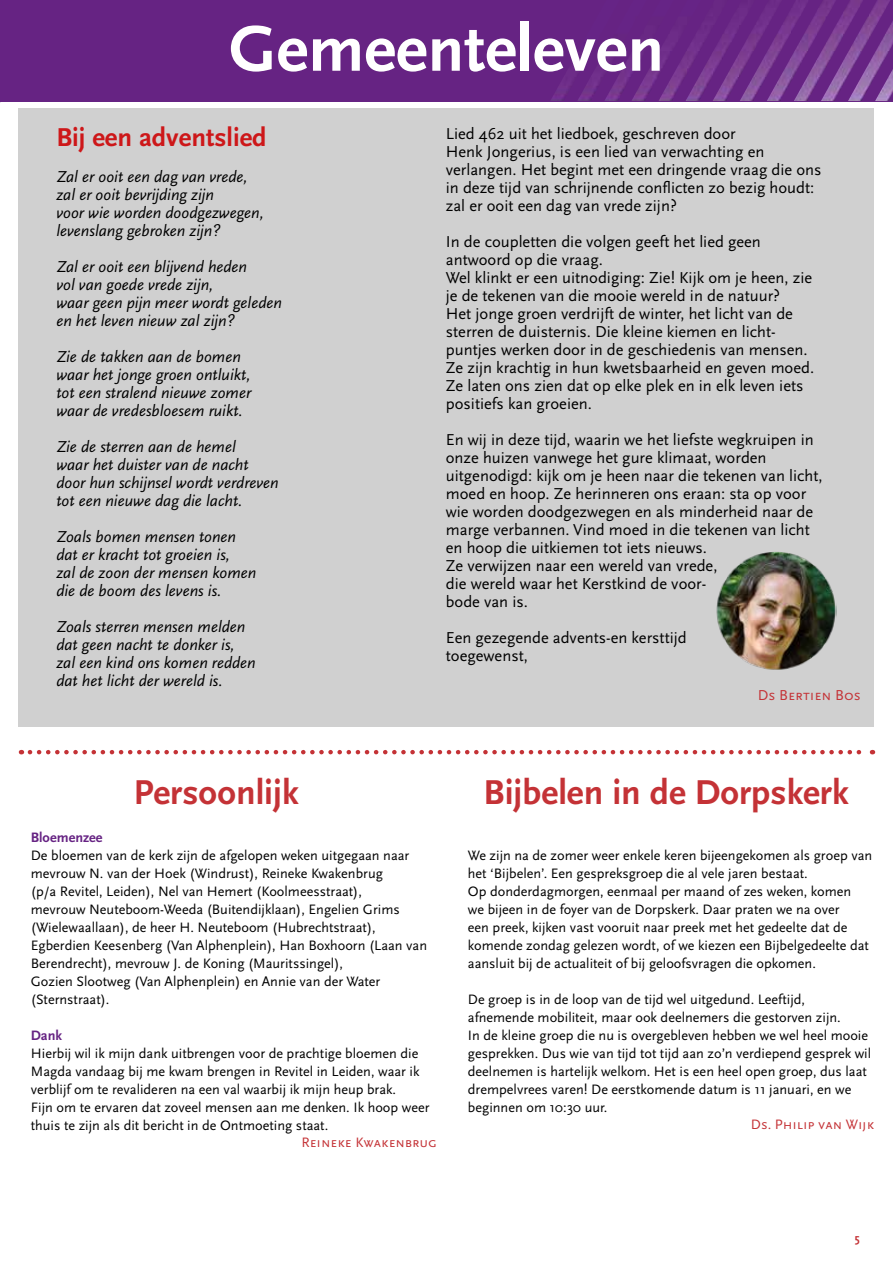
<style>
.page{position:relative;width:893px;height:1263px;background:#fff}
.page>*{position:absolute;margin:0;border:0;box-sizing:border-box;transform-origin:0 0}
.t1{font:700 67.5px "Scala Sans Pro";color:#fff}
.t2{font:700 36px "Scala Sans Pro";color:#c43236}
.t3{font:700 27px "Scala Sans Pro";color:#cd1719}
.t4{font:16.5px/18px "Scala Sans Pro";color:#000}
.t5{font:italic 16.5px/18px "Scala Sans Pro";color:#000}
.t6{font:15px "Scala Sans Caps";color:#c43236}
.t7{font:14.25px/18px "Scala Sans Pro";color:#000}
.t8{font:14.25px "Scala Sans Caps";color:#c43236}
.t9{font:700 14.25px "Scala Sans Pro";color:#662383}
.t10{font:700 12px "Scala Sans Pro";color:#c43236}
</style>
<div class="page">
<div style="left:0;top:0;width:893px;height:102px;background:#662383"></div>
<img style="left:550px;top:0;width:343px;height:101px">
<svg style="left:30px;top:750px;width:843px;height:4px"></svg>
<div style="left:18px;top:108px;width:856px;height:619px;background:#d0d0d0"></div>
<img style="left:716px;top:551px;width:120px;height:119px">
<h1 class="t1" style="left:229px;top:10px;width:437px">Gemeenteleven</h1>
<h3 class="t3" style="left:56px;top:122px;width:212px">Bij een adventslied</h3>
<p class="t5" style="left:56px;top:168px;width:209px">Zal er ooit een dag van vrede, zal er ooit bevrijding zijn<br>voor wie worden doodgezwegen, levenslang gebroken zijn?</p>
<p class="t5" style="left:56px;top:258px;width:227px">Zal er ooit een blijvend heden<br>vol van goede vrede zijn,<br>waar geen pijn meer wordt geleden en het leven nieuw zal zijn?</p>
<p class="t5" style="left:56px;top:348px;width:196px">Zie de takken aan de bomen waar het jonge groen ontluikt, tot een stralend nieuwe zomer waar de vredesbloesem ruikt.</p>
<p class="t5" style="left:56px;top:438px;width:224px">Zie de sterren aan de hemel<br>waar het duister van de nacht door hun schijnsel wordt verdreven tot een nieuwe dag die lacht.</p>
<p class="t5" style="left:56px;top:528px;width:202px">Zoals bomen mensen tonen dat er kracht tot groeien is,<br>zal de zoon der mensen komen die de boom des levens is.</p>
<p class="t5" style="left:56px;top:618px;width:201px">Zoals sterren mensen melden dat geen nacht te donker is, zal een kind ons komen redden dat het licht der wereld is.</p>
<p class="t4" style="left:446px;top:124px;width:377px">Lied 462 uit het liedboek, geschreven door<br>Henk Jongerius, is een lied van verwachting en verlangen. Het begint met een dringende vraag die ons in deze tijd van schrijnende conflicten zo bezig houdt: zal er ooit een dag van vrede zijn?</p>
<p class="t4" style="left:446px;top:232px;width:370px">In de coupletten die volgen geeft het lied geen antwoord op die vraag.<br>Wel klinkt er een uitnodiging: Zie! Kijk om je heen, zie je de tekenen van die mooie wereld in de natuur?<br>Het jonge groen verdrijft de winter, het licht van de sterren de duisternis. Die kleine kiemen en licht&shy;puntjes werken door in de geschiedenis van mensen.<br>Ze zijn krachtig in hun kwetsbaarheid en geven moed.<br>Ze laten ons zien dat op elke plek en in elk leven iets positiefs kan groeien.</p>
<p class="t4" style="left:446px;top:430px;width:378px">En wij in deze tijd, waarin we het liefste wegkruipen in onze huizen vanwege het gure klimaat, worden uitgenodigd: kijk om je heen naar die tekenen van licht, moed en hoop. Ze herinneren ons eraan: sta op voor wie worden doodgezwegen en als minderheid naar de marge verbannen. Vind moed in die tekenen van licht en hoop die uitkiemen tot iets nieuws.<br>Ze verwijzen naar een wereld van vrede,<br>die wereld waar het Kerstkind de voor-<br>bode van is.</p>
<p class="t4" style="left:446px;top:628px;width:242px">Een gezegende advents-en kersttijd toegewenst,</p>
<p class="t6" style="left:758px;top:687px;width:104px">Ds Bertien Bos</p>
<h2 class="t2" style="left:134px;top:771px;width:167px">Persoonlijk</h2>
<p class="t9" style="left:31px;top:829px;width:73px">Bloemenzee</p>
<p class="t7" style="left:31px;top:846px;width:398px">De bloemen van de kerk zijn de afgelopen weken uitgegaan naar mevrouw N. van der Hoek (Windrust), Reineke Kwakenbrug<br>(p/a Revitel, Leiden), Nel van Hemert (Koolmeesstraat),<br>mevrouw Neuteboom-Weeda (Buitendijklaan), Engelien Grims (Wielewaallaan), de heer H. Neuteboom (Hubrechtstraat), Egberdien Keesenberg (Van Alphenplein), Han Boxhoorn (Laan van Berendrecht), mevrouw J. de Koning (Mauritssingel),<br>Gozien Slootweg (Van Alphenplein) en Annie van der Water (Sternstraat).</p>
<p class="t9" style="left:31px;top:1027px;width:33px">Dank</p>
<p class="t7" style="left:31px;top:1044px;width:400px">Hierbij wil ik mijn dank uitbrengen voor de prachtige bloemen die Magda vandaag bij me kwam brengen in Revitel in Leiden, waar ik verblijf om te revalideren na een val waarbij ik mijn heup brak.<br>Fijn om te ervaren dat zoveel mensen aan me denken. Ik hoop weer thuis te zijn als dit bericht in de Ontmoeting staat.</p>
<p class="t8" style="left:301px;top:1134px;width:137px">Reineke Kwakenbrug</p>
<h2 class="t2" style="left:483px;top:771px;width:367px">Bijbelen in de Dorpskerk</h2>
<p class="t7" style="left:468px;top:846px;width:406px">We zijn na de zomer weer enkele keren bijeengekomen als groep van het ‘Bijbelen’. Een gespreksgroep die al vele jaren bestaat.<br>Op donderdagmorgen, eenmaal per maand of zes weken, komen<br>we bijeen in de foyer van de Dorpskerk. Daar praten we na over<br>een preek, kijken vast vooruit naar preek met het gedeelte dat de komende zondag gelezen wordt, of we kiezen een Bijbelgedeelte dat aansluit bij de actualiteit of bij geloofsvragen die opkomen.</p>
<p class="t7" style="left:468px;top:990px;width:405px">De groep is in de loop van de tijd wel uitgedund. Leeftijd, afnemende mobiliteit, maar ook deelnemers die gestorven zijn.<br>In de kleine groep die nu is overgebleven hebben we wel heel mooie gesprekken. Dus wie van tijd tot tijd aan zo’n verdiepend gesprek wil deelnemen is hartelijk welkom. Het is een heel open groep, dus laat drempelvrees varen! De eerstkomende datum is 11 januari, en we beginnen om 10:30 uur.</p>
<p class="t8" style="left:751px;top:1116px;width:125px">Ds. Philip van Wijk</p>
<p class="t10" style="left:855px;top:1231px;width:6px">5</p>
</div>
